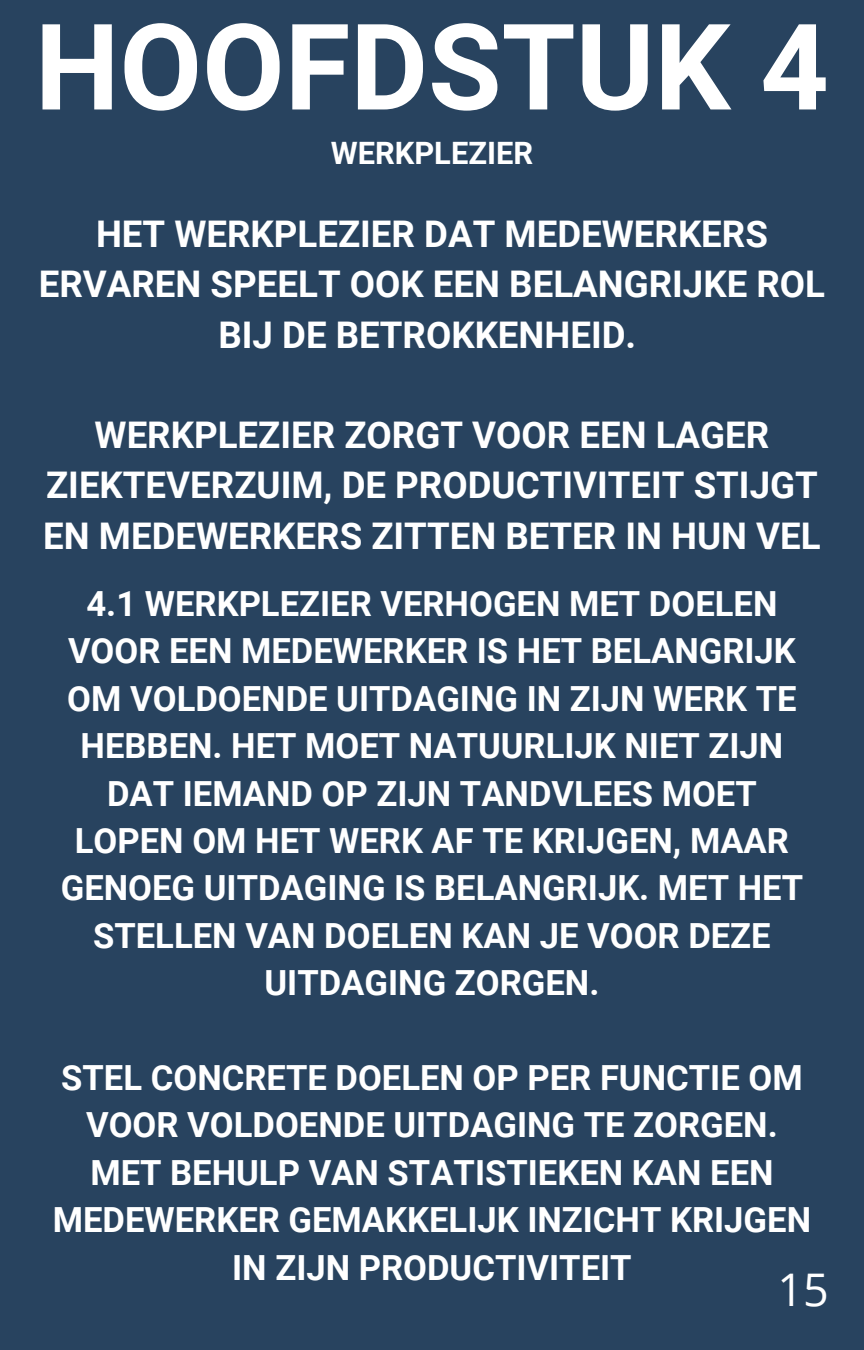
<style>
.page{position:relative;width:864px;height:1350px;background:#28435f}
.page>*{position:absolute;margin:0;border:0;box-sizing:border-box;transform-origin:0 0}
.t1{font:700 119.7px "Roboto";color:#fff}
.t2{font:45px "Open Sans";color:#fff}
.t3{font:700 36.68px/50.2px "Roboto";color:#fff;text-align:center}
.t4{font:700 34.65px/47.5px "Roboto";color:#fff;text-align:center}
.t5{font:700 30.82px "Roboto";color:#fff}
</style>
<div class="page">
<h1 class="t1" style="left:35px;top:-1px;width:795px">HOOFDSTUK 4</h1>
<p class="t5" style="left:331px;top:136px;width:204px">WERKPLEZIER</p>
<h3 class="t3" style="left:39px;top:209px;width:788px">HET WERKPLEZIER DAT MEDEWERKERS<br>ERVAREN SPEELT OOK EEN BELANGRIJKE ROL<br>BIJ DE BETROKKENHEID.</h3>
<h3 class="t3" style="left:43px;top:411px;width:779px">WERKPLEZIER ZORGT VOOR EEN LAGER<br>ZIEKTEVERZUIM, DE PRODUCTIVITEIT STIJGT<br>EN MEDEWERKERS ZITTEN BETER IN HUN VEL</h3>
<h3 class="t4" style="left:61px;top:580px;width:744px">4.1 WERKPLEZIER VERHOGEN MET DOELEN VOOR EEN MEDEWERKER IS HET BELANGRIJK OM VOLDOENDE UITDAGING IN ZIJN WERK TE HEBBEN. HET MOET NATUURLIJK NIET ZIJN DAT IEMAND OP ZIJN TANDVLEES MOET LOPEN OM HET WERK AF TE KRIJGEN, MAAR GENOEG UITDAGING IS BELANGRIJK. MET HET STELLEN VAN DOELEN KAN JE VOOR DEZE UITDAGING ZORGEN.</h3>
<h3 class="t4" style="left:53px;top:1054px;width:760px">STEL CONCRETE DOELEN OP PER FUNCTIE OM VOOR VOLDOENDE UITDAGING TE ZORGEN.<br>MET BEHULP VAN STATISTIEKEN KAN EEN MEDEWERKER GEMAKKELIJK INZICHT KRIJGEN IN ZIJN PRODUCTIVITEIT</h3>
<p class="t2" style="left:778px;top:1258px;width:53px">15</p>
</div>
